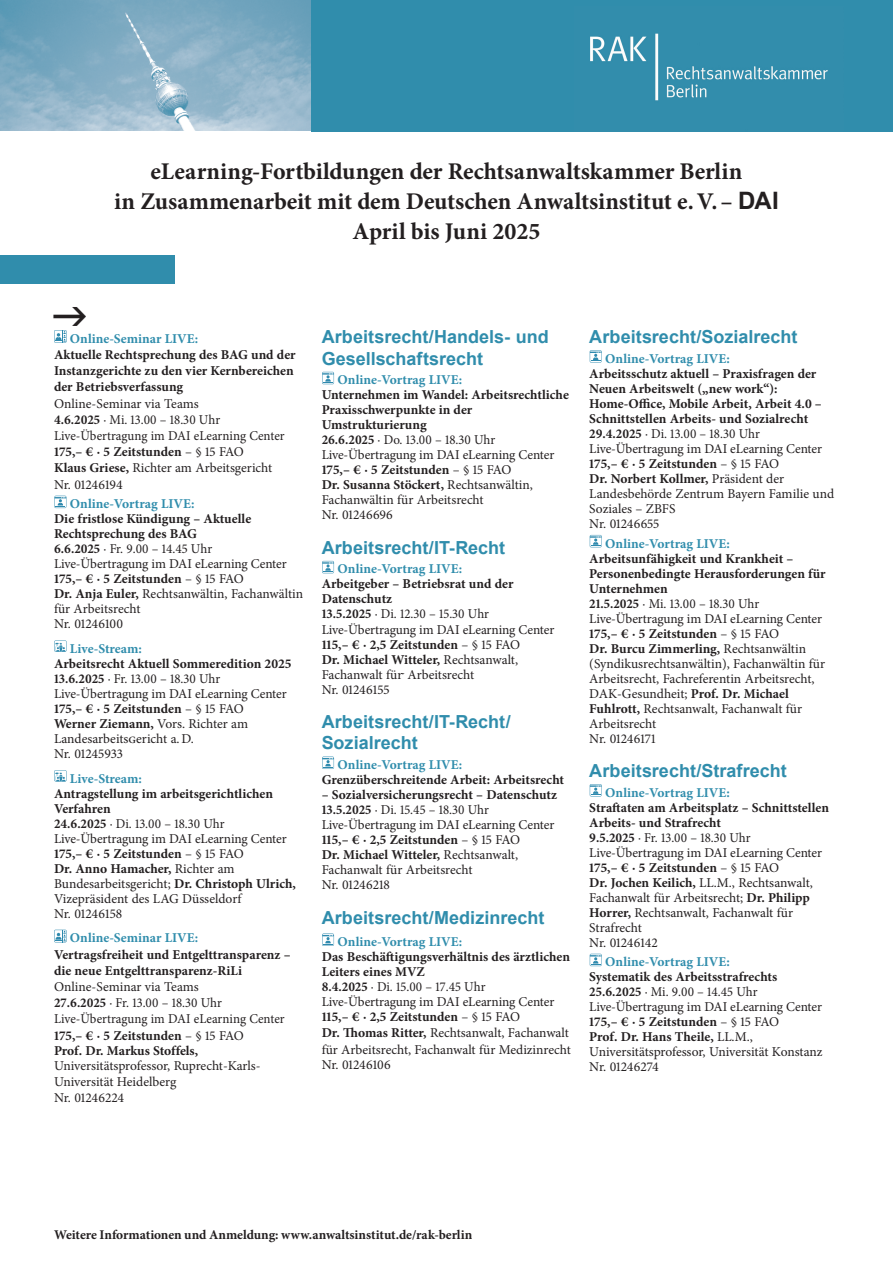
<style>
.page{position:relative;width:893px;height:1263px;background:#fff}
.page>*{position:absolute;margin:0;border:0;box-sizing:border-box;transform-origin:0 0}
.t1{font:700 24px "Minion Pro";letter-spacing:-.005em;color:#231f20}
.Datum_Ort_9_5{font:700 18px/21.6px "Arial";color:#308dac}
.Datum_Ort_9_5-2{font:13.5px/15px "Minion Pro";letter-spacing:-.005em;color:#231f20;scale:.96 1}
.Datum_Ort_9_5-3{font:700 13.5px/15px "Minion Pro";color:#231f20}
.Datum_Ort_9_5-4{font:13.5px/15.9px "Minion Pro";letter-spacing:-.005em;color:#231f20}
.t2{font:700 13.35px "Minion Pro";letter-spacing:-.005em;color:#231f20}
.s1{font-family:"Arial"}
.s2{color:#308dac}
.s3{font-weight:400}
.s4{font-weight:700}
.s5{font-weight:700;color:#308dac}
</style>
<div class="page">
<div style="left:0;top:255px;width:174px;height:28px;background:#308dac"></div>
<img style="left:0;top:0;width:312px;height:131px">
<div style="left:312px;top:0;width:581px;height:131px;background:#308dac"></div>
<img style="left:590px;top:33px;width:238px;height:68px">
<svg style="left:54px;top:496px;width:12px;height:12px"></svg>
<svg style="left:54px;top:640px;width:13px;height:12px"></svg>
<svg style="left:54px;top:770px;width:13px;height:11px"></svg>
<svg style="left:54px;top:930px;width:13px;height:12px"></svg>
<svg style="left:322px;top:372px;width:12px;height:12px"></svg>
<svg style="left:322px;top:561px;width:12px;height:12px"></svg>
<svg style="left:322px;top:756px;width:12px;height:13px"></svg>
<svg style="left:322px;top:933px;width:12px;height:13px"></svg>
<svg style="left:590px;top:350px;width:12px;height:13px"></svg>
<svg style="left:590px;top:535px;width:12px;height:12px"></svg>
<svg style="left:590px;top:784px;width:12px;height:12px"></svg>
<svg style="left:590px;top:954px;width:12px;height:12px"></svg>
<svg style="left:54px;top:330px;width:13px;height:13px"></svg>
<p class="t1" style="left:151px;top:154px;width:593px">eLearning-Fortbildungen der Rechtsanwaltskammer Berlin</p>
<p class="t1" style="left:114px;top:184px;width:666px">in Zusammenarbeit mit dem Deutschen Anwaltsinstitut e.V.– <span class="s1">DAI</span></p>
<p class="t1" style="left:352px;top:214px;width:189px">April bis Juni 2025</p>
<p class="Datum_Ort_9_5-3" style="left:54px;top:330px;width:243px;line-height:16.2px;text-indent:16px"><span class="s2">Online-Seminar LIVE:<br></span>Aktuelle Rechtsprechung des BAG und der<br>Instanzgerichte zu den vier Kernbereichen der Betriebsverfassung<br><span class="s3">Online-Seminar via Teams<br></span>4.6.2025 <span class="s3">· Mi. 13.00 – 18.30 Uhr<br>Live-Übertragung im DAI eLearning Center<br></span>175,– € · 5 Zeitstunden <span class="s3">– § 15 FAO<br></span>Klaus Griese, <span class="s3">Richter am Arbeitsgericht<br>Nr. 01246194</span></p>
<p class="Datum_Ort_9_5-3" style="left:54px;top:496px;width:199px;text-indent:16px"><span class="s2">Online-Vortrag LIVE:<br></span>Die fristlose Kündigung – Aktuelle<br>Rechtsprechung des BAG</p>
<p class="Datum_Ort_9_5-2" style="left:54px;top:541px;width:261px"><span class="s4">6.6.2025</span> · Fr. 9.00 – 14.45 Uhr<br>Live-Übertragung im DAI eLearning Center<br><span class="s4">175,– € · 5 Zeitstunden</span> – § 15 FAO<br><span class="s4">Dr. Anja Euler,</span> Rechtsanwältin, Fachanwältin für Arbeitsrecht<br>Nr. 01246100</p>
<p class="Datum_Ort_9_5-3" style="left:54px;top:641px;width:239px;text-indent:16px"><span class="s2">Live-Stream:<br></span>Arbeitsrecht Aktuell Sommeredition 2025</p>
<p class="Datum_Ort_9_5-2" style="left:54px;top:671px;width:244px"><span class="s4">13.6.2025</span> · Fr. 13.00 – 18.30 Uhr<br>Live-Übertragung im DAI eLearning Center<br><span class="s4">175,– € · 5 Zeitstunden</span> – § 15 FAO<br><span class="s4">Werner Ziemann,</span> Vors. Richter am<br>Landesarbeitsgericht a.D.<br>Nr. 01245933</p>
<p class="Datum_Ort_9_5-3" style="left:54px;top:771px;width:220px;text-indent:16px"><span class="s2">Live-Stream:<br></span>Antragstellung im arbeitsgerichtlichen<br>Verfahren</p>
<p class="Datum_Ort_9_5-2" style="left:54px;top:816px;width:254px"><span class="s4">24.6.2025</span> · Di. 13.00 – 18.30 Uhr<br>Live-Übertragung im DAI eLearning Center<br><span class="s4">175,– € · 5 Zeitstunden</span> – § 15 FAO<br><span class="s4">Dr. Anno Hamacher,</span> Richter am<br>Bundesarbeitsgericht; <span class="s4">Dr. Christoph Ulrich,<br></span>Vizepräsident des LAG Düsseldorf<br>Nr. 01246158</p>
<p class="Datum_Ort_9_5-4" style="left:54px;top:930px;width:238px;text-indent:16px"><span class="s5">Online-Seminar LIVE:<br></span><span class="s4">Vertragsfreiheit und Entgelttransparenz – die neue Entgelttransparenz-RiLi<br></span>Online-Seminar via Teams<br><span class="s4">27.6.2025</span> · Fr. 13.00 – 18.30 Uhr<br>Live-Übertragung im DAI eLearning Center<br><span class="s4">175,– € · 5 Zeitstunden</span> – § 15 FAO<br><span class="s4">Prof. Dr. Markus Stoffels,<br></span>Universitätsprofessor, Ruprecht-Karls-<br>Universität Heidelberg<br>Nr. 01246224</p>
<p class="Datum_Ort_9_5" style="left:322px;top:326px;width:228px">Arbeitsrecht/Handels- und<br>Gesellschaftsrecht</p>
<p class="Datum_Ort_9_5-3" style="left:322px;top:372px;width:249px;text-indent:16px"><span class="s2">Online-Vortrag LIVE:<br></span>Unternehmen im Wandel: Arbeitsrechtliche<br>Praxisschwerpunkte in der<br>Umstrukturierung</p>
<p class="Datum_Ort_9_5-2" style="left:322px;top:433px;width:244px"><span class="s4">26.6.2025</span> · Do. 13.00 – 18.30 Uhr<br>Live-Übertragung im DAI eLearning Center<br><span class="s4">175,– € · 5 Zeitstunden</span> – § 15 FAO<br><span class="s4">Dr. Susanna Stöckert,</span> Rechtsanwältin,<br>Fachanwältin für Arbeitsrecht<br>Nr. 01246696</p>
<p class="Datum_Ort_9_5" style="left:322px;top:537px;width:185px">Arbeitsrecht/IT-Recht</p>
<p class="Datum_Ort_9_5-3" style="left:322px;top:561px;width:193px;text-indent:16px"><span class="s2">Online-Vortrag LIVE:<br></span>Arbeitgeber – Betriebsrat und der<br>Datenschutz</p>
<p class="Datum_Ort_9_5-2" style="left:322px;top:607px;width:244px"><span class="s4">13.5.2025</span> · Di. 12.30 – 15.30 Uhr<br>Live-Übertragung im DAI eLearning Center<br><span class="s4">115,– € · 2,5 Zeitstunden</span> – § 15 FAO<br><span class="s4">Dr. Michael Witteler,</span> Rechtsanwalt,<br>Fachanwalt für Arbeitsrecht<br>Nr. 01246155</p>
<p class="Datum_Ort_9_5" style="left:322px;top:711px;width:191px">Arbeitsrecht/IT-Recht/<br>Sozialrecht</p>
<p class="Datum_Ort_9_5-3" style="left:322px;top:757px;width:244px;text-indent:16px"><span class="s2">Online-Vortrag LIVE:<br></span>Grenzüberschreitende Arbeit: Arbeitsrecht</p>
<p class="Datum_Ort_9_5-3" style="left:322px;top:787px;width:237px">– Sozialversicherungsrecht – Datenschutz</p>
<p class="Datum_Ort_9_5-2" style="left:322px;top:802px;width:244px"><span class="s4">13.5.2025</span> · Di. 15.45 – 18.30 Uhr<br>Live-Übertragung im DAI eLearning Center<br><span class="s4">115,– € · 2,5 Zeitstunden</span> – § 15 FAO<br><span class="s4">Dr. Michael Witteler,</span> Rechtsanwalt,<br>Fachanwalt für Arbeitsrecht<br>Nr. 01246218</p>
<p class="Datum_Ort_9_5" style="left:322px;top:907px;width:224px">Arbeitsrecht/Medizinrecht</p>
<p class="Datum_Ort_9_5-3" style="left:322px;top:934px;width:250px;text-indent:16px"><span class="s2">Online-Vortrag LIVE:<br></span>Das Beschäftigungsverhältnis des ärztlichen<br>Leiters eines MVZ</p>
<p class="Datum_Ort_9_5-2" style="left:322px;top:979px;width:261px;line-height:15.5px"><span class="s4">8.4.2025</span> · Di. 15.00 – 17.45 Uhr Live-Übertragung im DAI eLearning Center <span class="s4">115,– € · 2,5 Zeitstunden</span> – § 15 FAO<br><span class="s4">Dr. Thomas Ritter,</span> Rechtsanwalt, Fachanwalt für Arbeitsrecht, Fachanwalt für Medizinrecht Nr. 01246106</p>
<p class="Datum_Ort_9_5" style="left:589px;top:326px;width:210px">Arbeitsrecht/Sozialrecht</p>
<p class="Datum_Ort_9_5-3" style="left:589px;top:351px;width:234px;text-indent:16px"><span class="s2">Online-Vortrag LIVE:<br></span>Arbeitsschutz aktuell – Praxisfragen der Neuen Arbeitswelt („new work“):<br>Home-Office, Mobile Arbeit, Arbeit 4.0 – Schnittstellen Arbeits- und Sozialrecht</p>
<p class="Datum_Ort_9_5-2" style="left:589px;top:426px;width:256px"><span class="s4">29.4.2025</span> · Di. 13.00 – 18.30 Uhr<br>Live-Übertragung im DAI eLearning Center<br><span class="s4">175,– € · 5 Zeitstunden</span> – § 15 FAO<br><span class="s4">Dr. Norbert Kollmer,</span> Präsident der<br>Landesbehörde Zentrum Bayern Familie und<br>Soziales – ZBFS<br>Nr. 01246655</p>
<p class="Datum_Ort_9_5-3" style="left:589px;top:535px;width:238px;text-indent:16px"><span class="s2">Online-Vortrag LIVE:<br></span>Arbeitsunfähigkeit und Krankheit –<br>Personenbedingte Herausforderungen für<br>Unternehmen</p>
<p class="Datum_Ort_9_5-2" style="left:589px;top:596px;width:247px"><span class="s4">21.5.2025</span> · Mi. 13.00 – 18.30 Uhr Live-Übertragung im DAI eLearning Center <span class="s4">175,– € · 5 Zeitstunden</span> – § 15 FAO<br><span class="s4">Dr. Burcu Zimmerling,</span> Rechtsanwältin (Syndikusrechtsanwältin), Fachanwältin für Arbeitsrecht, Fachreferentin Arbeitsrecht, DAK-Gesundheit; <span class="s4">Prof. Dr. Michael Fuhlrott,</span> Rechtsanwalt, Fachanwalt für Arbeitsrecht<br>Nr. 01246171</p>
<p class="Datum_Ort_9_5" style="left:589px;top:760px;width:199px">Arbeitsrecht/Strafrecht</p>
<p class="Datum_Ort_9_5-3" style="left:589px;top:785px;width:241px;text-indent:16px"><span class="s2">Online-Vortrag LIVE:<br></span>Straftaten am Arbeitsplatz – Schnittstellen<br>Arbeits- und Strafrecht</p>
<p class="Datum_Ort_9_5-2" style="left:589px;top:830px;width:244px"><span class="s4">9.5.2025</span> · Fr. 13.00 – 18.30 Uhr<br>Live-Übertragung im DAI eLearning Center<br><span class="s4">175,– € · 5 Zeitstunden</span> – § 15 FAO<br><span class="s4">Dr. Jochen Keilich,</span> LL.M., Rechtsanwalt,<br>Fachanwalt für Arbeitsrecht; <span class="s4">Dr. Philipp<br>Horrer,</span> Rechtsanwalt, Fachanwalt für<br>Strafrecht<br>Nr. 01246142</p>
<p class="Datum_Ort_9_5-3" style="left:589px;top:954px;width:190px;text-indent:16px"><span class="s2">Online-Vortrag LIVE:<br></span>Systematik des Arbeitsstrafrechts</p>
<p class="Datum_Ort_9_5-2" style="left:589px;top:984px;width:244px"><span class="s4">25.6.2025</span> · Mi. 9.00 – 14.45 Uhr<br>Live-Übertragung im DAI eLearning Center<br><span class="s4">175,– € · 5 Zeitstunden</span> – § 15 FAO<br><span class="s4">Prof. Dr. Hans Theile,</span> LL.M.,<br>Universitätsprofessor, Universität Konstanz<br>Nr. 01246274</p>
<p class="t2" style="left:54px;top:1225px;width:420px">Weitere Informationen und Anmeldung: www.anwaltsinstitut.de/rak-berlin</p>
</div>
